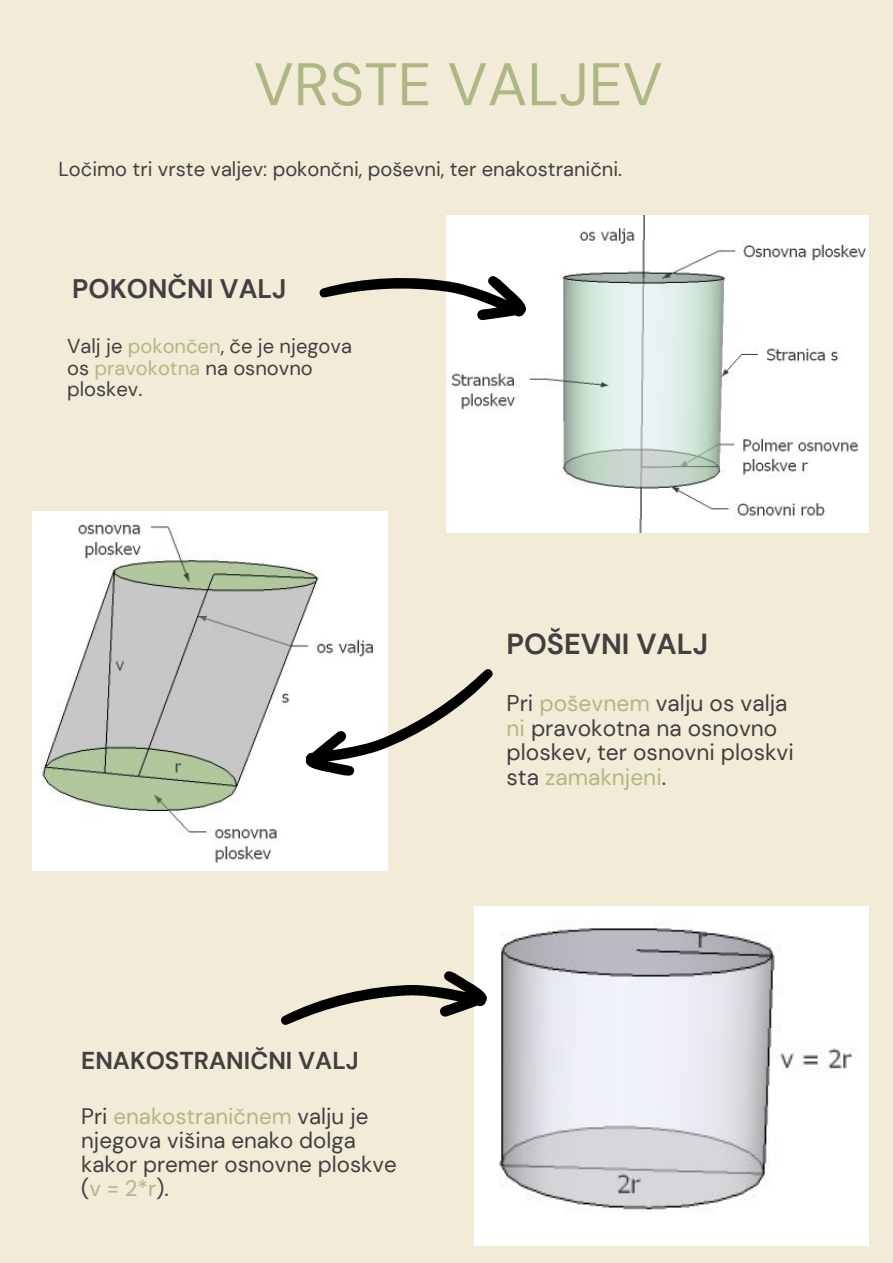
<style>
.page{position:relative;width:893px;height:1263px;background:#f2ebd7}
.page>*{position:absolute;margin:0;border:0;box-sizing:border-box;transform-origin:0 0}
.t1{font:60px "DM Sans";color:#aeb884}
.t2{font:700 28.88px "DM Sans";color:#404040}
.t3{font:700 26.78px "DM Sans";color:#404040}
.t4{font:700 24.38px "DM Sans";color:#404040}
.t5{font:22.73px/24.5px "DM Sans";color:#404040}
.t6{font:22.27px/24px "DM Sans";color:#404040}
.t7{font:20.17px/21.7px "DM Sans";color:#404040}
.s1{color:#aeb884}
</style>
<div class="page">
<img style="left:446px;top:216px;width:422px;height:316px">
<img style="left:33px;top:512px;width:354px;height:358px">
<img style="left:474px;top:906px;width:394px;height:339px">
<svg style="left:319px;top:218px;width:215px;height:166px"></svg>
<svg style="left:299px;top:612px;width:194px;height:214px"></svg>
<svg style="left:281px;top:913px;width:214px;height:190px"></svg>
<p class="t1" style="left:254px;top:46px;width:410px">VRSTE VALJEV</p>
<p class="t7" style="left:58px;top:158px;width:565px">Ločimo tri vrste valjev: pokončni, poševni, ter enakostranični.</p>
<p class="t3" style="left:72px;top:272px;width:216px">POKONČNI VALJ</p>
<p class="t7" style="left:67px;top:335px;width:286px">Valj je <span class="s1">pokončen</span>, če je njegova os <span class="s1">pravokotna</span> na osnovno ploskev.</p>
<p class="t4" style="left:81px;top:1045px;width:279px">ENAKOSTRANIČNI VALJ</p>
<p class="t6" style="left:81px;top:1104px;width:317px">Pri <span class="s1">enakostraničnem</span> valju je njegova višina enako dolga kakor premer osnovne ploskve (<span class="s1">v = 2*r</span>).</p>
<p class="t2" style="left:506px;top:626px;width:203px">POŠEVNI VALJ</p>
<p class="t5" style="left:506px;top:691px;width:289px">Pri <span class="s1">poševnem</span> valju os valja <span class="s1">ni</span> pravokotna na osnovno ploskev, ter osnovni ploskvi sta <span class="s1">zamaknjeni</span>.</p>
</div>
